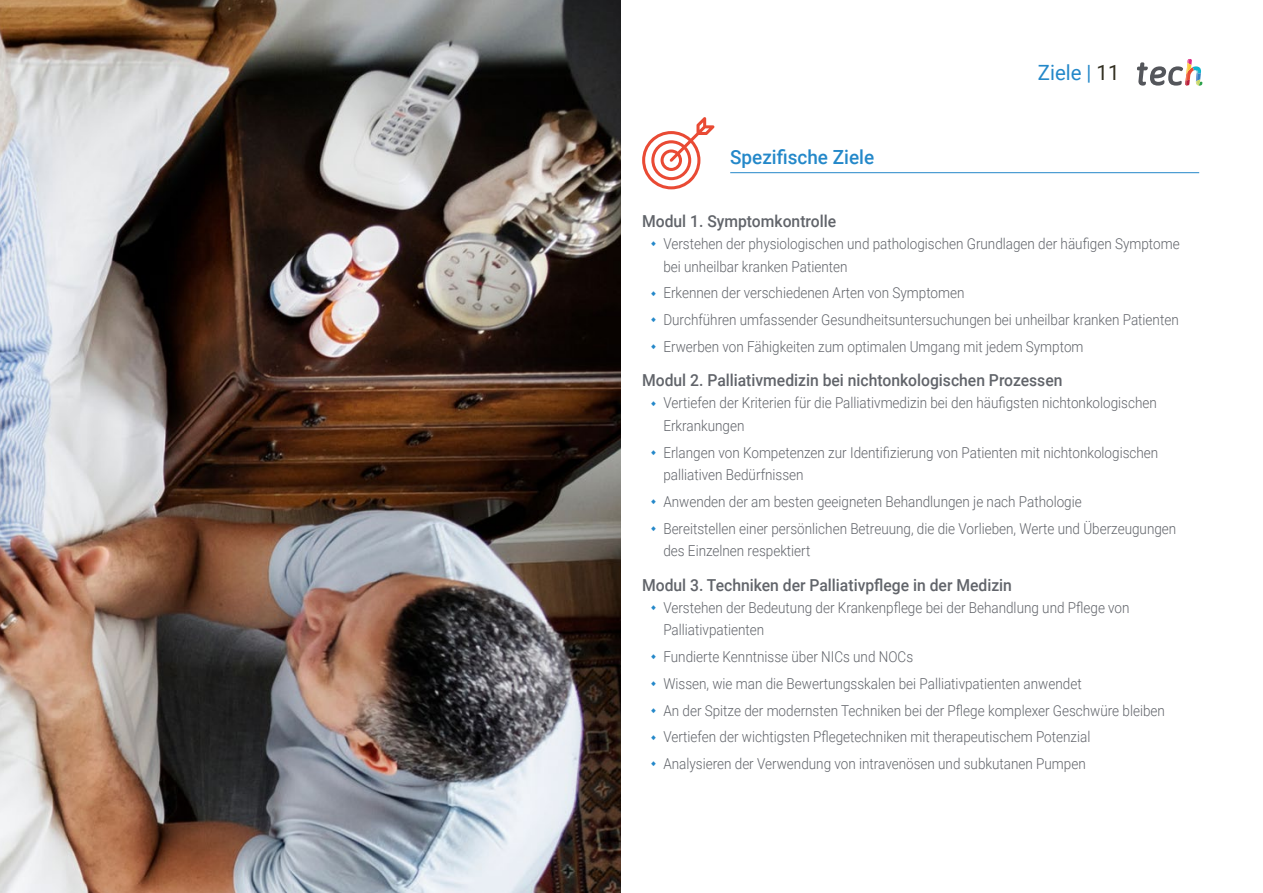
<style>
.page{position:relative;width:1263px;height:893px;background:#fff}
.page>*{position:absolute;margin:0;border:0;box-sizing:border-box;transform-origin:0 0}
.t1{font:21px "Roboto";color:#2488c9}
.t2{font:500 19.5px "Roboto";color:#2488c9}
.t3{font:500 16.5px "Roboto";color:#61646a;scale:.95 1}
.t4{font:300 15px/26.7px "Roboto";color:#61646a;scale:.9 1}
.s1{color:#312e20}
</style>
<div class="page">
<hr style="left:730px;top:172px;width:469px;height:1px;background:#2488c9">
<svg style="left:642px;top:117px;width:72px;height:72px"></svg>
<img style="left:0;top:0;width:621px;height:893px">
<svg style="left:1137px;top:59px;width:65px;height:27px"></svg>
<h2 class="t2" style="left:730px;top:144px;width:145px">Spezifische Ziele</h2>
<h1 class="t1" style="left:1038px;top:57px;width:83px">Ziele | <span class="s1">11</span></h1>
<p class="t3" style="left:642px;top:209px;width:206px">Modul 1. Symptomkontrolle</p>
<p class="t4" style="left:663px;top:232px;width:575px;line-height:22.5px">Verstehen der physiologischen und pathologischen Grundlagen der häufigen Symptome bei unheilbar kranken Patienten</p>
<p class="t4" style="left:663px;top:279px;width:574px">Erkennen der verschiedenen Arten von Symptomen<br>Durchführen umfassender Gesundheitsuntersuchungen bei unheilbar kranken Patienten<br>Erwerben von Fähigkeiten zum optimalen Umgang mit jedem Symptom</p>
<p class="t3" style="left:642px;top:369px;width:444px">Modul 2. Palliativmedizin bei nichtonkologischen Prozessen</p>
<p class="t4" style="left:663px;top:391px;width:550px;line-height:22.5px">Vertiefen der Kriterien für die Palliativmedizin bei den häufigsten nichtonkologischen<br>Erkrankungen</p>
<p class="t4" style="left:663px;top:441px;width:551px;line-height:22.5px">Erlangen von Kompetenzen zur Identifizierung von Patienten mit nichtonkologischen palliativen Bedürfnissen</p>
<p class="t4" style="left:663px;top:488px;width:571px">Anwenden der am besten geeigneten Behandlungen je nach Pathologie<br>Bereitstellen einer persönlichen Betreuung, die die Vorlieben, Werte und Überzeugungen</p>
<p class="t4" style="left:663px;top:537px;width:165px">des Einzelnen respektiert</p>
<p class="t3" style="left:642px;top:573px;width:391px">Modul 3. Techniken der Palliativpflege in der Medizin</p>
<p class="t4" style="left:663px;top:596px;width:519px;line-height:22.5px">Verstehen der Bedeutung der Krankenpflege bei der Behandlung und Pflege von<br>Palliativpatienten</p>
<p class="t4" style="left:663px;top:643px;width:559px">Fundierte Kenntnisse über NICs und NOCs<br>Wissen, wie man die Bewertungsskalen bei Palliativpatienten anwendet<br>An der Spitze der modernsten Techniken bei der Pflege komplexer Geschwüre bleiben Vertiefen der wichtigsten Pflegetechniken mit therapeutischem Potenzial<br>Analysieren der Verwendung von intravenösen und subkutanen Pumpen</p>
</div>
